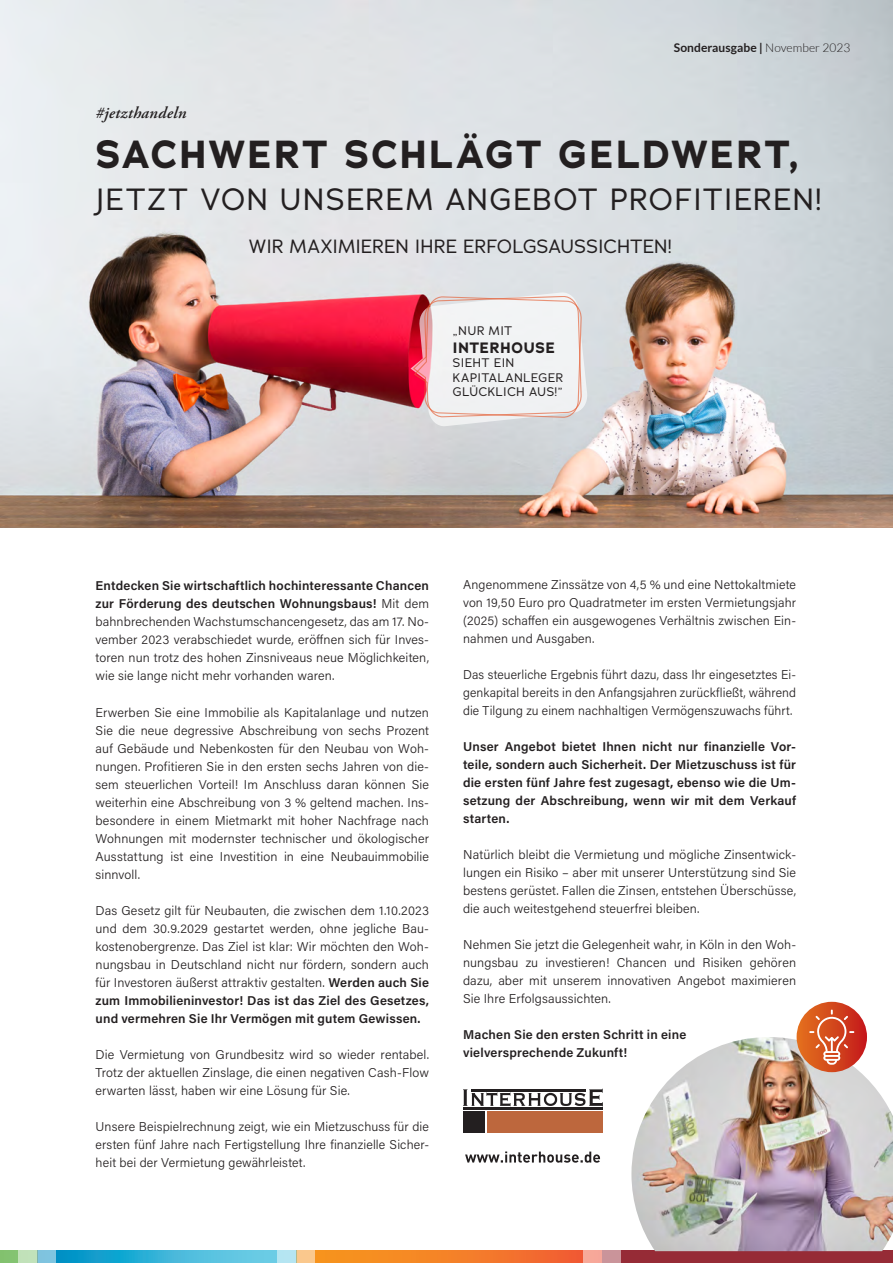
<style>
.page{position:relative;width:893px;height:1263px;background:#fff}
.page>*{position:absolute;margin:0;border:0;box-sizing:border-box;transform-origin:0 0}
.t1{font:700 39px "Adrianna";letter-spacing:.055em;color:#231f20}
.t2{font:30px "Adrianna";letter-spacing:.06em;color:#231f20}
.t3{font:18.75px "Adrianna";letter-spacing:.015em;color:#231f20}
.t4{font:italic 600 16.5px "Adobe Garamond Pro";letter-spacing:.015em;color:#231f20}
.t5{font:700 15px "Adrianna";letter-spacing:.045em;color:#231f20}
.t6{font:300 12.75px/18px "Acumin Pro";letter-spacing:.01em;color:#231f20;text-align:justify}
.t7{font:600 12.75px/18px "Acumin Pro";letter-spacing:.015em;color:#231f20;text-align:justify}
.t8{font:12.15px/14.5px "Adrianna";letter-spacing:.045em;color:#231f20}
.t9{font:700 12px "Lato";letter-spacing:.005em;color:#231f20}
.s1{font-weight:300}
.s2{font-family:"Unit Pro";font-weight:300}
.s3{font-weight:600}
</style>
<div class="page">
<div style="left:0;top:1250px;width:37px;height:13px;background:#83c271"></div>
<svg style="left:56px;top:1250px;width:221px;height:13px;background:#38b3d8"></svg>
<svg style="left:315px;top:1250px;width:268px;height:13px;background:#f47d27"></svg>
<div style="left:602px;top:1250px;width:291px;height:13px;background:#962b36"></div>
<svg style="left:18px;top:1250px;width:38px;height:13px"></svg>
<svg style="left:277px;top:1250px;width:38px;height:13px"></svg>
<svg style="left:583px;top:1250px;width:38px;height:13px"></svg>
<img style="left:0;top:0;width:893px;height:527px">
<svg style="left:465px;top:1151px;width:135px;height:12px"></svg>
<svg style="left:463px;top:1089px;width:140px;height:17px"></svg>
<div style="left:463px;top:1111px;width:21px;height:21px;background:#231f20"></div>
<hr style="left:463px;top:1107px;width:140px;height:2px;background:#231f20">
<hr style="left:472px;top:1089px;width:114px;height:2px;background:#231f20">
<div style="left:487px;top:1111px;width:116px;height:21px;background:#bd673d"></div>
<img style="left:631px;top:1037px;width:262px;height:214px">
<svg style="left:797px;top:1002px;width:70px;height:70px"></svg>
<svg style="left:809px;top:1009px;width:45px;height:56px;background:#da6641"></svg>
<svg style="left:411px;top:292px;width:177px;height:135px"></svg>
<p class="t4" style="left:96px;top:103px;width:92px">#jetzthandeln</p>
<p class="t9" style="left:674px;top:41px;width:178px">Sonderausgabe | <span class="s1">November 2023</span></p>
<h1 class="t1" style="left:96px;top:128px;width:703px">SACHWERT SCHLÄGT GELDWERT,</h1>
<h2 class="t2" style="left:96px;top:180px;width:727px">JETZT VON UNSEREM ANGEBOT PROFITIEREN!</h2>
<h3 class="t3" style="left:249px;top:235px;width:424px">WIR MAXIMIEREN IHRE ERFOLGSAUSSICHTEN!</h3>
<p class="t8" style="left:453px;top:323px;width:61px"><span class="s2">„</span>NUR MIT</p>
<p class="t5" style="left:453px;top:337px;width:104px">INTERHOUSE</p>
<p class="t8" style="left:453px;top:355px;width:112px">SIEHT EIN<br>KAPITALANLEGER<br>GLÜCKLICH AUS!<span class="s2">”</span></p>
<p class="t6" style="left:96px;top:576px;width:335px"><span class="s3">Entdecken Sie wirtschaftlich hochinteressante Chancen zur Förderung des deutschen Wohnungsbaus!</span> Mit dem bahnbrechenden Wachstumschancengesetz, das am 17. No&shy;vember 2023 verabschiedet wurde, eröffnen sich für Inves&shy;toren nun trotz des hohen Zinsniveaus neue Möglichkeiten, wie sie lange nicht mehr vorhanden waren.</p>
<p class="t6" style="left:96px;top:702px;width:335px">Erwerben Sie eine Immobilie als Kapitalanlage und nutzen Sie die neue degressive Abschreibung von sechs Prozent auf Gebäude und Nebenkosten für den Neubau von Woh&shy;nungen. Profitieren Sie in den ersten sechs Jahren von die&shy;sem steuerlichen Vorteil! Im Anschluss daran können Sie weiterhin eine Abschreibung von 3 % geltend machen. Ins&shy;besondere in einem Mietmarkt mit hoher Nachfrage nach Wohnungen mit modernster technischer und ökologischer Ausstattung ist eine Investition in eine Neubauimmobilie sinnvoll.</p>
<p class="t6" style="left:96px;top:900px;width:335px">Das Gesetz gilt für Neubauten, die zwischen dem 1.10.2023 und dem 30.9.2029 gestartet werden, ohne jegliche Bau&shy;kostenobergrenze. Das Ziel ist klar: Wir möchten den Woh&shy;nungsbau in Deutschland nicht nur fördern, sondern auch für Investoren äußerst attraktiv gestalten. <span class="s3">Werden auch Sie zum Immobilieninvestor! Das ist das Ziel des Gesetzes, und vermehren Sie Ihr Vermögen mit gutem Gewissen.</span></p>
<p class="t6" style="left:96px;top:1045px;width:335px">Die Vermietung von Grundbesitz wird so wieder rentabel.<br>Trotz der aktuellen Zinslage, die einen negativen Cash-Flow erwarten lässt, haben wir eine Lösung für Sie.</p>
<p class="t6" style="left:96px;top:1116px;width:335px">Unsere Beispielrechnung zeigt, wie ein Mietzuschuss für die ersten fünf Jahre nach Fertigstellung Ihre finanzielle Sicher&shy;heit bei der Vermietung gewährleistet.</p>
<p class="t6" style="left:463px;top:575px;width:335px">Angenommene Zinssätze von 4,5 % und eine Nettokaltmiete von 19,50 Euro pro Quadratmeter im ersten Vermietungsjahr (2025) schaffen ein ausgewogenes Verhältnis zwischen Ein&shy;nahmen und Ausgaben.</p>
<p class="t6" style="left:463px;top:665px;width:334px">Das steuerliche Ergebnis führt dazu, dass Ihr eingesetztes Ei&shy;genkapital bereits in den Anfangsjahren zurückfließt, während die Tilgung zu einem nachhaltigen Vermögenszuwachs führt.</p>
<p class="t7" style="left:463px;top:737px;width:334px">Unser Angebot bietet Ihnen nicht nur finanzielle Vor&shy;teile, sondern auch Sicherheit. Der Mietzuschuss ist für die ersten fünf Jahre fest zugesagt, ebenso wie die Um&shy;setzung der Abschreibung, wenn wir mit dem Verkauf starten.</p>
<p class="t6" style="left:463px;top:845px;width:335px">Natürlich bleibt die Vermietung und mögliche Zinsentwick&shy;lungen ein Risiko – aber mit unserer Unterstützung sind Sie bestens gerüstet. Fallen die Zinsen, entstehen Überschüsse, die auch weitestgehend steuerfrei bleiben.</p>
<p class="t6" style="left:463px;top:935px;width:334px">Nehmen Sie jetzt die Gelegenheit wahr, in Köln in den Woh&shy;nungsbau zu investieren! Chancen und Risiken gehören dazu, aber mit unserem innovativen Angebot maximieren Sie Ihre Erfolgsaussichten.</p>
<p class="t7" style="left:463px;top:1025px;width:225px">Machen Sie den ersten Schritt in eine vielversprechende Zukunft!</p>
</div>
